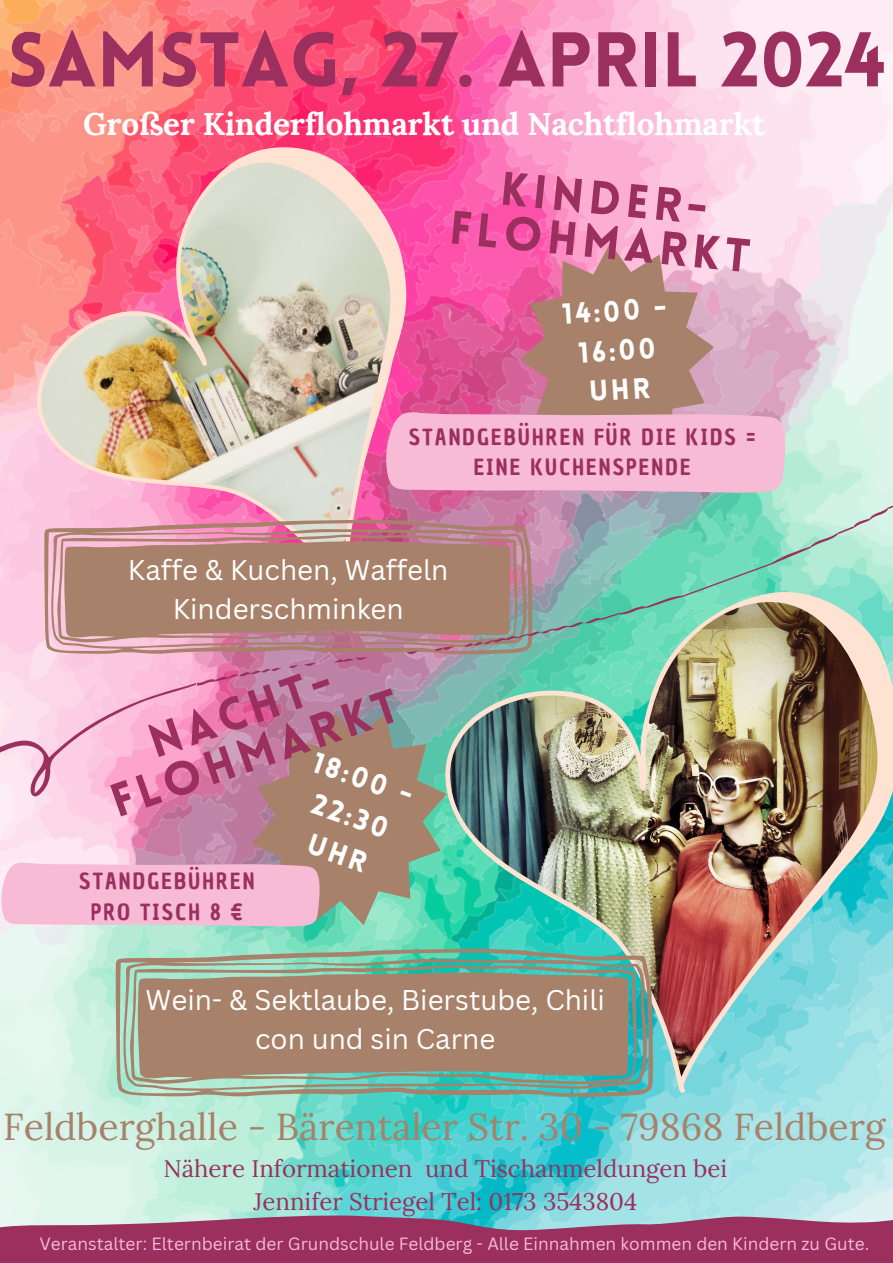
<style>
.page{position:relative;width:893px;height:1263px;background:#fff}
.page>*{position:absolute;margin:0;border:0;box-sizing:border-box;transform-origin:0 0}
.t1{font:900 75.75px "Lovelo";color:#9b2f5e}
.t2{font:900 46.12px/43.7px "Lovelo";color:#9b2f5e;text-align:center}
.t3{font:37.42px "Lora";color:#a8816a}
.t4{font:700 31.5px "Lora";letter-spacing:-.01em;color:#fff}
.t5{font:900 28.5px/39.4px "Lovelo";color:#fff;text-align:center}
.t6{font:27.75px/38.8px "Canva Sans";color:#fff;text-align:center}
.t7{font:24px/33.2px "Lora";color:#9b2f5e;text-align:center}
.t8{font:21.75px/30.4px "Chau Philomene One";letter-spacing:.1em;color:#9b2f5e;text-align:center}
.t9{font:17.25px "Canva Sans";color:#f8bbd5}
</style>
<div class="page">
<img style="left:0;top:0;width:893px;height:1213px">
<svg style="left:28px;top:139px;width:387px;height:182px;background:#eb99a0"></svg>
<svg style="left:445px;top:896px;width:448px;height:197px;background:#89b3af"></svg>
<svg style="left:385px;top:243px;width:401px;height:78px;background:#e28aab"></svg>
<svg style="left:0;top:896px;width:447px;height:31px;background:#cfc1c8"></svg>
<img style="left:116px;top:949px;width:537px;height:148px">
<svg style="left:130px;top:965px;width:507px;height:119px;background:#9e8c76"></svg>
<svg style="left:0;top:1213px;width:893px;height:50px;background:#9d4f75"></svg>
<img style="left:0;top:321px;width:893px;height:575px">
<p class="t1" style="left:8px;top:30px;width:879px">SAMSTAG, 27. APRIL 2024</p>
<p class="t4" style="left:83px;top:103px;width:683px">Großer Kinderflohmarkt und Nachtflohmarkt</p>
<h6 class="t2" style="left:456px;top:165px;width:303px;rotate:6deg">KINDER-<br>FLOHMARKT</h6>
<p class="t5" style="left:561px;top:298px;width:106px;rotate:-4deg">14:00 -<br>16:00<br>UHR</p>
<p class="t8" style="left:409px;top:422px;width:348px">STANDGEBÜHREN FÜR DIE KIDS =<br>EINE KUCHENSPENDE</p>
<h2 class="t6" style="left:128px;top:550px;width:322px">Kaffe &amp; Kuchen, Waffeln<br>Kinderschminken</h2>
<h2 class="t2" style="left:92px;top:744px;width:303px;rotate:-19deg">NACHT-<br>FLOHMARKT</h2>
<p class="t5" style="left:319px;top:746px;width:106px;rotate:19deg">18:00 -<br>22:30<br>UHR</p>
<p class="t8" style="left:79px;top:866px;width:177px">STANDGEBÜHREN<br>PRO TISCH 8 €</p>
<p class="t6" style="left:145px;top:980px;width:461px">Wein- &amp; Sektlaube, Bierstube, Chili con und sin Carne</p>
<p class="t3" style="left:3px;top:1103px;width:884px">Feldberghalle - Bärentaler Str. 30 - 79868 Feldberg</p>
<h5 class="t7" style="left:164px;top:1152px;width:565px">Nähere Informationen und Tischanmeldungen bei<br>Jennifer Striegel Tel: 0173 3543804</h5>
<h6 class="t9" style="left:39px;top:1231px;width:831px">Veranstalter: Elternbeirat der Grundschule Feldberg - Alle Einnahmen kommen den Kindern zu Gute.</h6>
</div>
